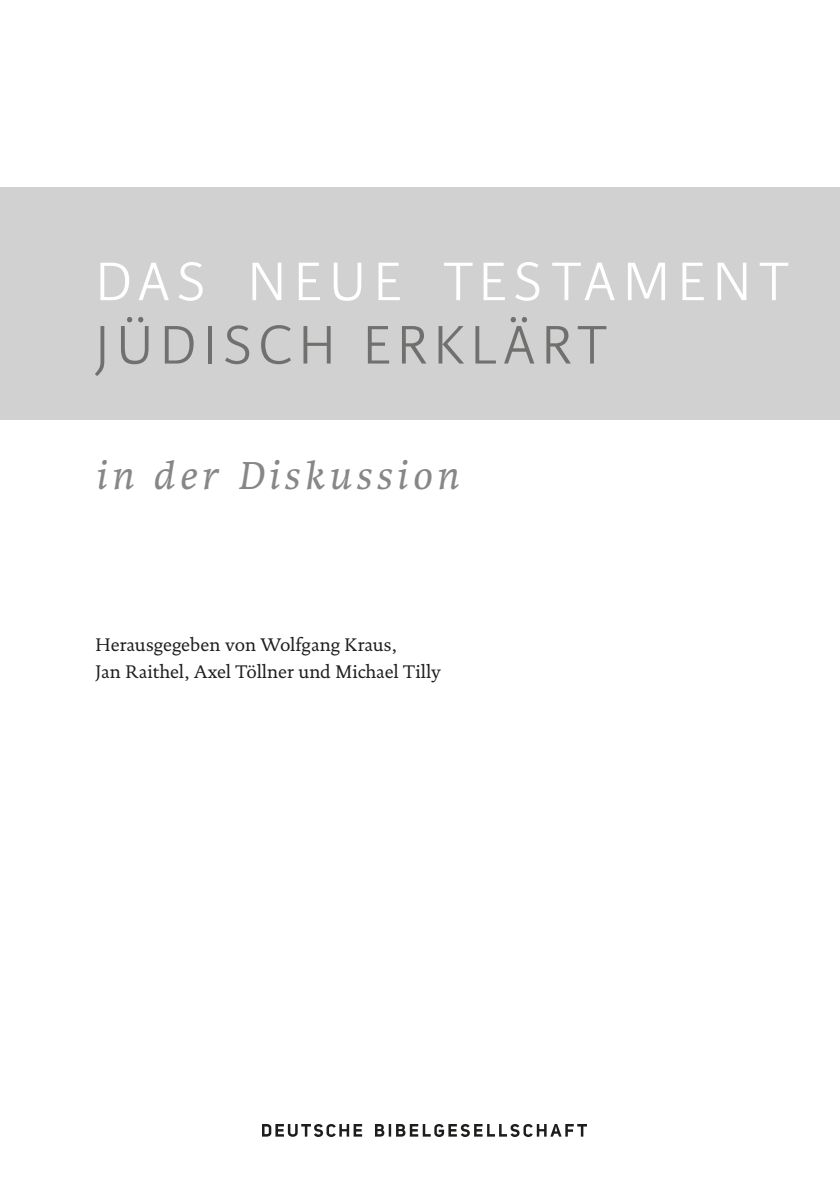
<style>
.page{position:relative;width:840px;height:1191px;background:#fff}
.page>*{position:absolute;margin:0;border:0;box-sizing:border-box;transform-origin:0 0}
.t1{font:300 58px "Karmina Sans";letter-spacing:.125em;color:#fff}
.t2{font:300 58px "Karmina Sans";letter-spacing:.11em;color:#70706f}
.t3{font:italic 41.6px "Karmina";letter-spacing:.11em;color:#878787}
.t4{font:18.4px/27px "Documenta";color:#1d1d1b}
</style>
<div class="page">
<div style="left:0;top:187px;width:839px;height:233px;background:#d1d1d1"></div>
<img style="left:262px;top:1124px;width:324px;height:12px">
<h1 class="t1" style="left:95px;top:250px;width:694px">DAS NEUE TESTAMENT</h1>
<h1 class="t2" style="left:95px;top:313px;width:513px">JÜDISCH ERKLÄRT</h1>
<h2 class="t3" style="left:96px;top:452px;width:364px">in der Diskussion</h2>
<p class="t4" style="left:96px;top:630px;width:347px">Herausgegeben von Wolfgang Kraus,<br>Jan Raithel, Axel Töllner und Michael Tilly</p>
</div>
